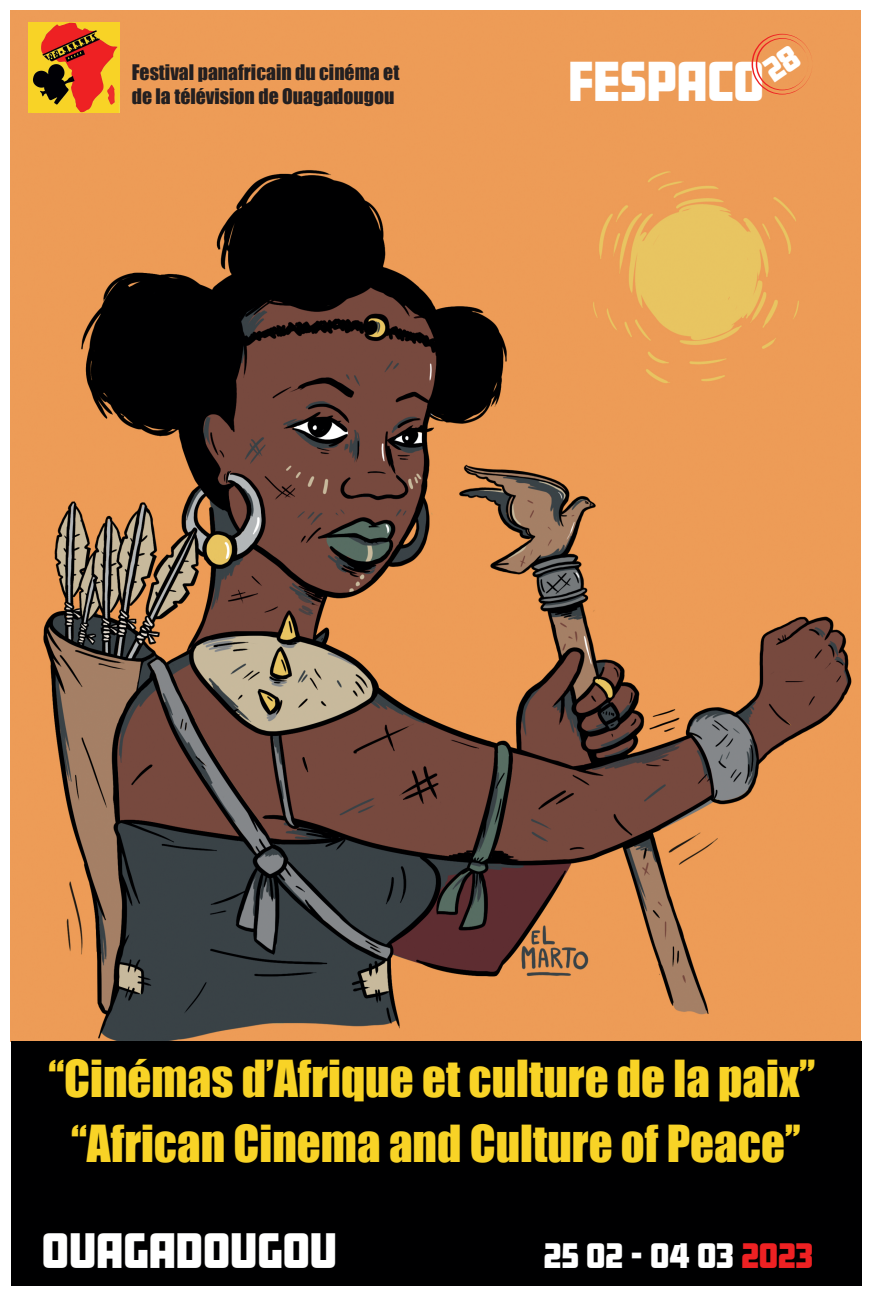
<style>
.page{position:relative;width:872px;height:1297px;background:#fff}
.page>*{position:absolute;margin:0;border:0;box-sizing:border-box;transform-origin:0 0}
.t1{font:900 49.05px "Amboy";color:#fff}
.t2{font:46.88px/64.2px "Impact";color:#f8d326;text-align:center}
.t3{font:900 43.42px "Amboy";color:#fff}
.t4{font:900 30.9px "Amboy";color:#fff}
.t5{font:19.73px/23.6px "Impact";color:#231f20}
.s1{color:#ee2123}
</style>
<div class="page">
<img style="left:10px;top:11px;width:850px;height:1030px">
<img style="left:28px;top:22px;width:91px;height:91px">
<div style="left:11px;top:1041px;width:850px;height:245px;background:#000001"></div>
<svg style="left:751px;top:34px;width:61px;height:61px;background:#ed9253"></svg>
<p class="t5" style="left:132px;top:60px;width:269px">Festival panafricain du cinéma et de la télévision de Ouagadougou</p>
<p class="t1" style="left:568px;top:53px;width:197px">FESPACO</p>
<p class="t2" style="left:48px;top:1046px;width:768px">‘‘Cinémas d’Afrique et culture de la paix’’ ‘‘African Cinema and Culture of Peace’’</p>
<p class="t3" style="left:42px;top:1225px;width:296px">OUAGADOUGOU</p>
<p class="t4" style="left:544px;top:1237px;width:271px">25 02 - 04 03 <span class="s1">2023</span></p>
</div>
